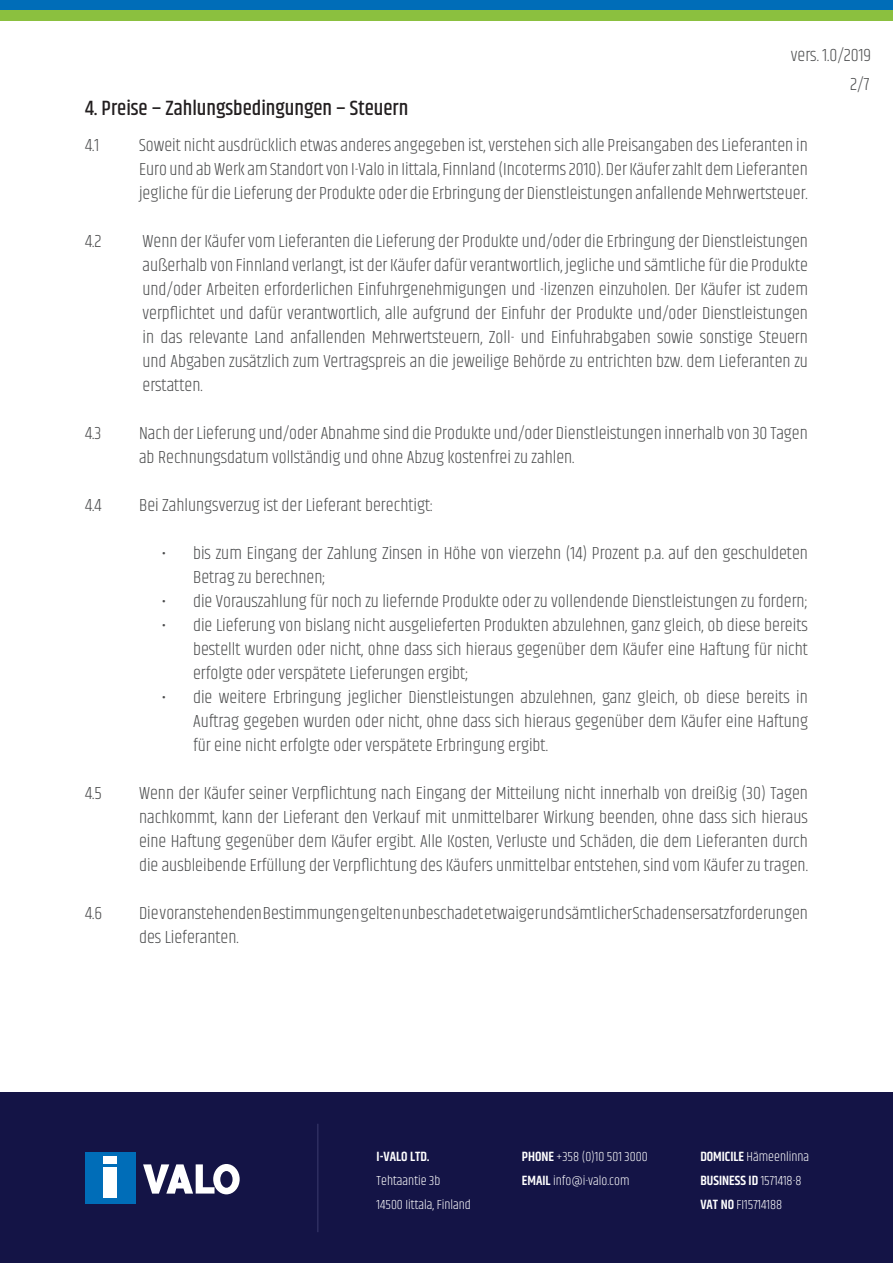
<style>
.page{position:relative;width:893px;height:1263px;background:#fff}
.page>*{position:absolute;margin:0;border:0;box-sizing:border-box;transform-origin:0 0}
.Alaotsikko{font:500 21px "Khand";color:#231f20}
.Leipäteksti{font:300 18px/24px "Khand";color:#4b4c4d;text-align:justify}
.t1{font:300 13.5px/24px "Khand";color:#fff}
.t2{font:600 13.5px "Khand";color:#fff}
.s1{font-weight:600}
</style>
<div class="page">
<div style="left:0;top:0;width:893px;height:10px;background:#006db8"></div>
<div style="left:0;top:10px;width:893px;height:11px;background:#8bc03f"></div>
<div style="left:0;top:1093px;width:893px;height:170px;background:#141446"></div>
<div style="left:85px;top:1152px;width:50px;height:51px;background:#006db8"></div>
<div style="left:103px;top:1157px;width:14px;height:7px;background:#fff"></div>
<div style="left:103px;top:1167px;width:14px;height:31px;background:#fff"></div>
<svg style="left:143px;top:1164px;width:97px;height:30px"></svg>
<hr style="left:318px;top:1124px;width:1px;height:108px;background:#3c3c6e">
<p class="Leipäteksti" style="left:791px;top:44px;width:82px">vers. 1.0/2019</p>
<p class="Alaotsikko" style="left:85px;top:95px;width:325px">4. Preise – Zahlungsbedingungen – Steuern</p>
<p class="Leipäteksti" style="left:85px;top:134px;width:16px">4.1</p>
<p class="Leipäteksti" style="left:139px;top:134px;width:670px">Soweit nicht ausdrücklich etwas anderes angegeben ist, verstehen sich alle Preisangaben des Lieferanten in Euro und ab Werk am Standort von I-Valo in Iittala, Finnland (Incoterms 2010). Der Käufer zahlt dem Lieferanten jegliche für die Lieferung der Produkte oder die Erbringung der Dienstleistungen anfallende Mehrwertsteuer.</p>
<p class="Leipäteksti" style="left:85px;top:230px;width:18px">4.2</p>
<p class="Leipäteksti" style="left:142px;top:230px;width:667px">Wenn der Käufer vom Lieferanten die Lieferung der Produkte und/oder die Erbringung der Dienstleistungen außerhalb von Finnland verlangt, ist der Käufer dafür verantwortlich, jegliche und sämtliche für die Produkte und/oder Arbeiten erforderlichen Einfuhrgenehmigungen und -lizenzen einzuholen. Der Käufer ist zudem verpflichtet und dafür verantwortlich, alle aufgrund der Einfuhr der Produkte und/oder Dienstleistungen in das relevante Land anfallenden Mehrwertsteuern, Zoll- und Einfuhrabgaben sowie sonstige Steuern und Abgaben zusätzlich zum Vertragspreis an die jeweilige Behörde zu entrichten bzw. dem Lieferanten zu erstatten.</p>
<p class="Leipäteksti" style="left:85px;top:422px;width:18px">4.3</p>
<p class="Leipäteksti" style="left:139px;top:422px;width:670px">Nach der Lieferung und/oder Abnahme sind die Produkte und/oder Dienstleistungen innerhalb von 30 Tagen ab Rechnungsdatum vollständig und ohne Abzug kostenfrei zu zahlen.</p>
<p class="Leipäteksti" style="left:85px;top:494px;width:18px">4.4</p>
<p class="Leipäteksti" style="left:139px;top:494px;width:296px">Bei Zahlungsverzug ist der Lieferant berechtigt:</p>
<p class="Leipäteksti" style="left:193px;top:542px;width:616px;text-indent:-31px">• bis zum Eingang der Zahlung Zinsen in Höhe von vierzehn (14) Prozent p.a. auf den geschuldeten<br>Betrag zu berechnen;</p>
<p class="Leipäteksti" style="left:162px;top:590px;width:648px">• die Vorauszahlung für noch zu liefernde Produkte oder zu vollendende Dienstleistungen zu fordern;</p>
<p class="Leipäteksti" style="left:193px;top:614px;width:616px;text-indent:-31px">• die Lieferung von bislang nicht ausgelieferten Produkten abzulehnen, ganz gleich, ob diese bereits bestellt wurden oder nicht, ohne dass sich hieraus gegenüber dem Käufer eine Haftung für nicht erfolgte oder verspätete Lieferungen ergibt;</p>
<p class="Leipäteksti" style="left:193px;top:686px;width:616px;text-indent:-31px">• die weitere Erbringung jeglicher Dienstleistungen abzulehnen, ganz gleich, ob diese bereits in Auftrag gegeben wurden oder nicht, ohne dass sich hieraus gegenüber dem Käufer eine Haftung für eine nicht erfolgte oder verspätete Erbringung ergibt.</p>
<p class="Leipäteksti" style="left:85px;top:782px;width:18px">4.5</p>
<p class="Leipäteksti" style="left:139px;top:782px;width:670px">Wenn der Käufer seiner Verpflichtung nach Eingang der Mitteilung nicht innerhalb von dreißig (30) Tagen nachkommt, kann der Lieferant den Verkauf mit unmittelbarer Wirkung beenden, ohne dass sich hieraus eine Haftung gegenüber dem Käufer ergibt. Alle Kosten, Verluste und Schäden, die dem Lieferanten durch die ausbleibende Erfüllung der Verpflichtung des Käufers unmittelbar entstehen, sind vom Käufer zu tragen.</p>
<p class="Leipäteksti" style="left:85px;top:902px;width:18px">4.6</p>
<p class="Leipäteksti" style="left:139px;top:902px;width:670px">Die voranstehenden Bestimmungen gelten unbeschadet etwaiger und sämtlicher Schadensersatzforderungen des Lieferanten.</p>
<p class="Leipäteksti" style="left:850px;top:73px;width:21px">2/7</p>
<p class="t2" style="left:377px;top:1147px;width:55px">I-VALO LTD.</p>
<p class="t1" style="left:377px;top:1169px;width:96px">Tehtaantie 3b<br>14500 Iittala, Finland</p>
<p class="t1" style="left:522px;top:1145px;width:127px"><span class="s1">PHONE</span> +358 (0)10 501 3000<br><span class="s1">EMAIL</span> info@i-valo.com</p>
<p class="t1" style="left:700px;top:1145px;width:111px"><span class="s1">DOMICILE</span> Hämeenlinna<br><span class="s1">BUSINESS ID</span> 1571418-8<br><span class="s1">VAT NO</span> FI15714188</p>
</div>
